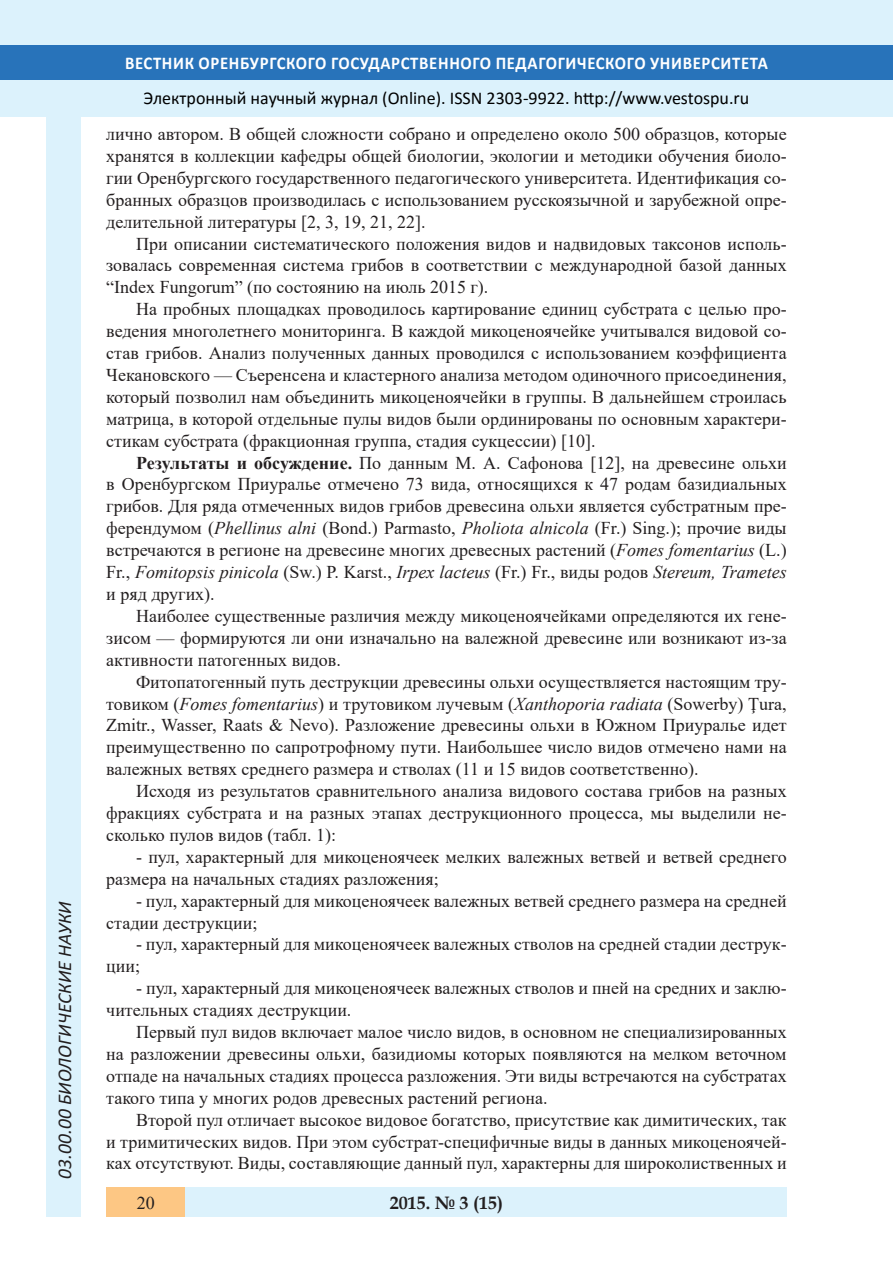
<style>
.page{position:relative;width:893px;height:1263px;background:#fff}
.page>*{position:absolute;margin:0;border:0;box-sizing:border-box;transform-origin:0 0}
.t1{font:italic 19.5px "Calibri";color:#231f20}
.Стиль2{font:18px/21.9px "Times New Roman";color:#231f20;text-align:justify}
.t2{font:18px "Calibri";color:#000}
.t3{font:700 18px "Calibri";letter-spacing:.04em;color:#fff;scale:.93 1}
.t4{font:700 18px "Book Antiqua";color:#231f20}
.s1{font-weight:700}
.s2{font-style:italic}
</style>
<div class="page">
<div style="left:0;top:0;width:893px;height:116px;background:#dcf2fc"></div>
<div style="left:0;top:45px;width:893px;height:34px;background:#2873ba"></div>
<div style="left:106px;top:1188px;width:681px;height:29px;background:#dcf2fc"></div>
<div style="left:106px;top:1188px;width:79px;height:29px;background:#fdc784"></div>
<div style="left:47px;top:116px;width:34px;height:1101px;background:#dcf2fc"></div>
<p class="t1" style="left:51px;top:1179px;width:279px;rotate:-90deg">03.00.00 БИОЛОГИЧЕСКИЕ НАУКИ</p>
<p class="t3" style="left:125px;top:50px;width:693px">ВЕСТНИК ОРЕНБУРГСКОГО ГОСУДАРСТВЕННОГО ПЕДАГОГИЧЕСКОГО УНИВЕРСИТЕТА</p>
<p class="t2" style="left:144px;top:85px;width:607px">Электронный научный журнал (Online). ISSN 2303-9922. http://www.vestospu.ru</p>
<p class="Стиль2" style="left:106px;top:122px;width:682px">лично автором. В общей сложности собрано и определено около 500 образцов, которые хранятся в коллекции кафедры общей биологии, экологии и методики обучения биоло&shy;гии Оренбургского государственного педагогического университета. Идентификация со&shy;бранных образцов производилась с использованием русскоязычной и зарубежной опре&shy;делительной литературы [2, 3, 19, 21, 22].</p>
<p class="Стиль2" style="left:106px;top:232px;width:682px;text-indent:30px">При описании систематического положения видов и надвидовых таксонов исполь&shy;зовалась современная система грибов в соответствии с международной базой данных “Index Fungorum” (по состоянию на июль 2015 г).</p>
<p class="Стиль2" style="left:106px;top:298px;width:682px;text-indent:30px">На пробных площадках проводилось картирование единиц субстрата с целью про&shy;ведения многолетнего мониторинга. В каждой микоценоячейке учитывался видовой со&shy;став грибов. Анализ полученных данных проводился с использованием коэффициента Чекановского — Съеренсена и кластерного анализа методом одиночного присоединения, который позволил нам объединить микоценоячейки в группы. В дальнейшем строилась матрица, в которой отдельные пулы видов были ординированы по основным характери&shy;стикам субстрата (фракционная группа, стадия сукцессии) [10].</p>
<p class="Стиль2" style="left:106px;top:451px;width:682px;text-indent:30px"><span class="s1">Результаты и обсуждение.</span> По данным М. А. Сафонова [12], на древесине ольхи в Оренбургском Приуралье отмечено 73 вида, относящихся к 47 родам базидиальных грибов. Для ряда отмеченных видов грибов древесина ольхи является субстратным пре&shy;ферендумом (<span class="s2">Phellinus alni</span> (Bond.) Parmasto, <span class="s2">Pholiota alnicola</span> (Fr.) Sing.); прочие виды встречаются в регионе на древесине многих древесных растений (<span class="s2">Fomes fomentarius</span> (L.)<br>Fr., <span class="s2">Fomitopsis pinicola</span> (Sw.) P. Karst., <span class="s2">Irpex lacteus</span> (Fr.) Fr., виды родов <span class="s2">Stereum, Trametes </span>и ряд других).</p>
<p class="Стиль2" style="left:106px;top:604px;width:682px;text-indent:30px">Наиболее существенные различия между микоценоячейками определяются их гене&shy;зисом — формируются ли они изначально на валежной древесине или возникают из-за активности патогенных видов.</p>
<p class="Стиль2" style="left:106px;top:670px;width:682px;text-indent:30px">Фитопатогенный путь деструкции древесины ольхи осуществляется настоящим тру&shy;товиком (<span class="s2">Fomes fomentarius</span>) и трутовиком лучевым (<span class="s2">Xanthoporia radiata</span> (Sowerby) Ţura, Zmitr., Wasser, Raats &amp; Nevo). Разложение древесины ольхи в Южном Приуралье идет преимущественно по сапротрофному пути. Наибольшее число видов отмечено нами на валежных ветвях среднего размера и стволах (11 и 15 видов соответственно).</p>
<p class="Стиль2" style="left:106px;top:779px;width:682px;text-indent:30px">Исходя из результатов сравнительного анализа видового состава грибов на разных фракциях субстрата и на разных этапах деструкционного процесса, мы выделили не&shy;сколько пулов видов (табл. 1):</p>
<p class="Стиль2" style="left:106px;top:845px;width:682px;text-indent:30px">- пул, характерный для микоценоячеек мелких валежных ветвей и ветвей среднего размера на начальных стадиях разложения;</p>
<p class="Стиль2" style="left:106px;top:889px;width:682px;text-indent:30px">- пул, характерный для микоценоячеек валежных ветвей среднего размера на средней стадии деструкции;</p>
<p class="Стиль2" style="left:106px;top:933px;width:682px;text-indent:30px">- пул, характерный для микоценоячеек валежных стволов на средней стадии деструк&shy;ции;</p>
<p class="Стиль2" style="left:106px;top:977px;width:682px;text-indent:30px">- пул, характерный для микоценоячеек валежных стволов и пней на средних и заклю&shy;чительных стадиях деструкции.</p>
<p class="Стиль2" style="left:106px;top:1020px;width:682px;text-indent:30px">Первый пул видов включает малое число видов, в основном не специализированных на разложении древесины ольхи, базидиомы которых появляются на мелком веточном отпаде на начальных стадиях процесса разложения. Эти виды встречаются на субстратах такого типа у многих родов древесных растений региона.</p>
<p class="Стиль2" style="left:106px;top:1108px;width:682px;text-indent:30px">Второй пул отличает высокое видовое богатство, присутствие как димитических, так и тримитических видов. При этом субстрат-специфичные виды в данных микоценоячей&shy;ках отсутствуют. Виды, составляющие данный пул, характерны для широколиственных и</p>
<p class="Стиль2" style="left:137px;top:1191px;width:19px">20</p>
<p class="t4" style="left:390px;top:1190px;width:115px">2015. № 3 (15)</p>
</div>
